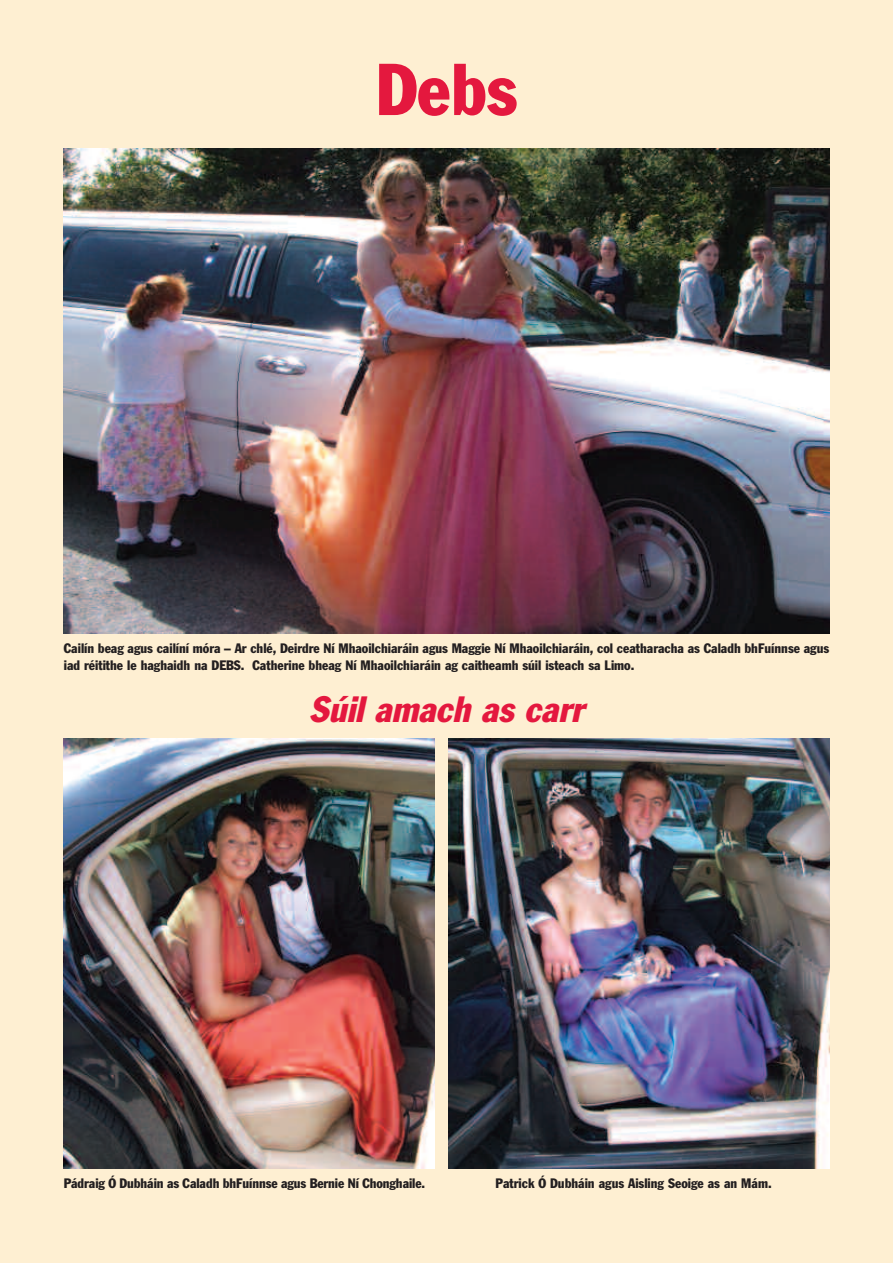
<style>
.page{position:relative;width:893px;height:1263px;background:#feefd2}
.page>*{position:absolute;margin:0;border:0;box-sizing:border-box;transform-origin:0 0}
.t1{font:condensed 72px "Franklin Gothic";color:#e4183e}
.t2{font:italic condensed 36px "Franklin Gothic";color:#e4183e}
.t3{font:condensed 13.5px/16.2px "Franklin Gothic";color:#231f20}
</style>
<div class="page">
<img style="left:64px;top:149px;width:765px;height:484px">
<img style="left:449px;top:739px;width:380px;height:429px">
<img style="left:64px;top:739px;width:371px;height:429px">
<h1 class="t1" style="left:376px;top:64px;width:143px">Debs</h1>
<p class="t3" style="left:64px;top:641px;width:767px">Cailín beag agus cailíní móra – Ar chlé, Deirdre Ní Mhaoilchiaráin agus Maggie Ní Mhaoilchiaráin, col ceatharacha as Caladh bhFuínnse agus iad réitithe le haghaidh na DEBS. Catherine bheag Ní Mhaoilchiaráin ag caitheamh súil isteach sa Limo.</p>
<h2 class="t2" style="left:310px;top:696px;width:282px">Súil amach as carr</h2>
<p class="t3" style="left:64px;top:1176px;width:363px">Pádraig Ó Dubháin as Caladh bhFuínnse agus Bernie Ní Chonghaile.</p>
<p class="t3" style="left:496px;top:1176px;width:278px">Patrick Ó Dubháin agus Aisling Seoige as an Mám.</p>
</div>
